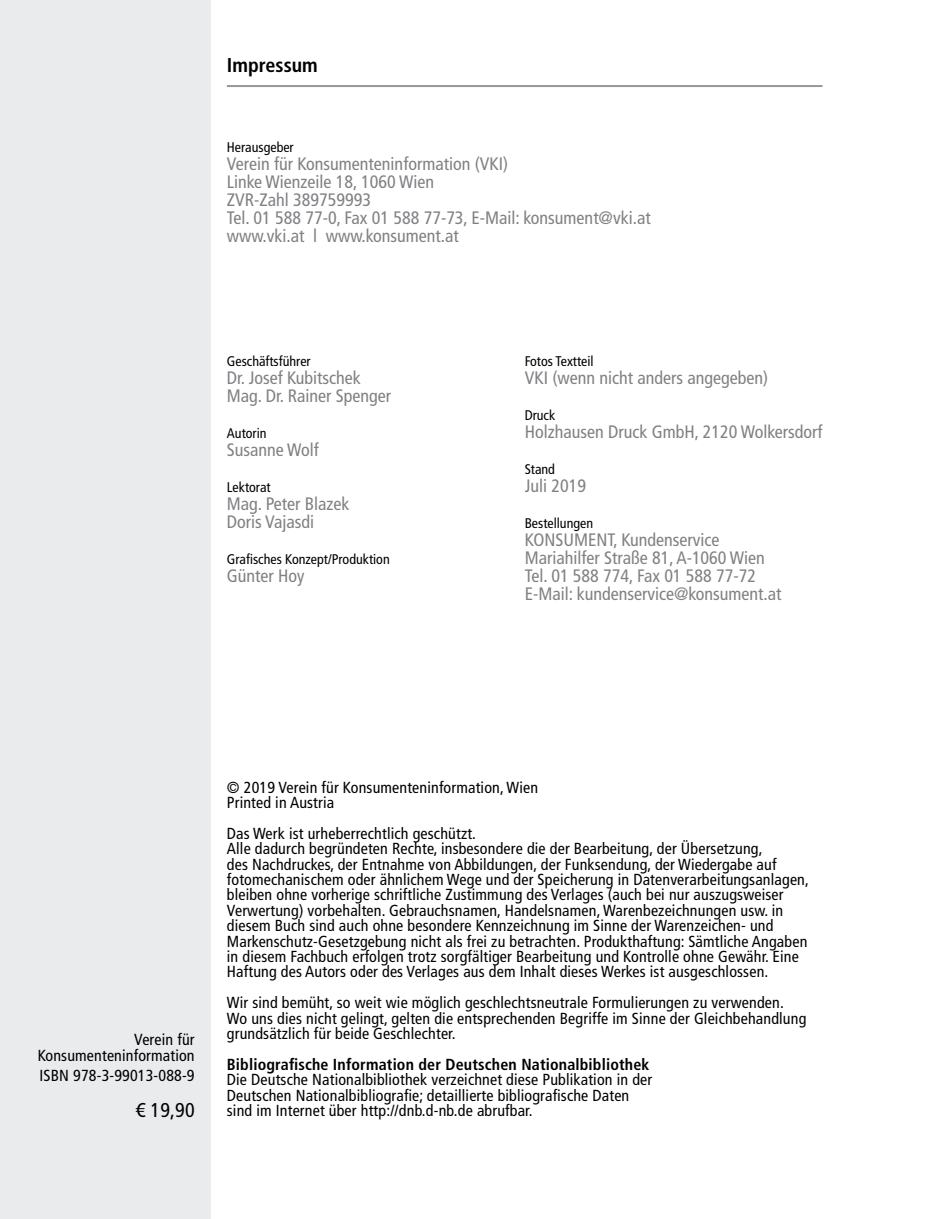
<style>
.page{position:relative;width:936px;height:1219px;background:#fff}
.page>*{position:absolute;margin:0;border:0;box-sizing:border-box;transform-origin:0 0}
.t1{font:700 condensed 20px "Frutiger LT Std";color:#000}
.t2{font:condensed 20px "Frutiger LT Std";color:#000}
.t3{font:condensed 18px/18px "Frutiger LT Std";color:#808184}
.t4{font:condensed 16px/15.4px "Frutiger LT Std";letter-spacing:.01em;color:#000}
.t5{font:700 condensed 16px "Frutiger LT Std";letter-spacing:.01em;color:#000}
.t6{font:condensed 14px "Frutiger LT Std";color:#000}
</style>
<div class="page">
<div style="left:0;top:0;width:211px;height:1219px;background:#eaebec"></div>
<hr style="left:227px;top:85px;width:595px;height:2px;background:#96979a">
<p class="t1" style="left:227px;top:53px;width:92px">Impressum</p>
<p class="t6" style="left:227px;top:139px;width:68px">Herausgeber</p>
<p class="t3" style="left:227px;top:155px;width:425px">Verein für Konsumenteninformation (VKI)<br>Linke Wienzeile 18, 1060 Wien<br>ZVR-Zahl 389759993<br>Tel. 01 588 77-0, Fax 01 588 77-73, E-Mail: konsument@vki.at www.vki.at l www.konsument.at</p>
<p class="t6" style="left:227px;top:353px;width:85px">Geschäftsführer</p>
<p class="t3" style="left:227px;top:369px;width:166px">Dr. Josef Kubitschek<br>Mag. Dr. Rainer Spenger</p>
<p class="t6" style="left:227px;top:425px;width:41px">Autorin</p>
<p class="t3" style="left:227px;top:441px;width:94px">Susanne Wolf</p>
<p class="t6" style="left:227px;top:479px;width:45px">Lektorat</p>
<p class="t3" style="left:227px;top:495px;width:124px">Mag. Peter Blazek<br>Doris Vajasdi</p>
<p class="t6" style="left:227px;top:551px;width:164px">Grafisches Konzept/Produktion</p>
<p class="t3" style="left:227px;top:567px;width:79px">Günter Hoy</p>
<p class="t6" style="left:524px;top:353px;width:70px">Fotos Textteil</p>
<p class="t3" style="left:524px;top:369px;width:245px">VKI (wenn nicht anders angegeben)</p>
<p class="t6" style="left:524px;top:407px;width:32px">Druck</p>
<p class="t3" style="left:524px;top:423px;width:299px">Holzhausen Druck GmbH, 2120 Wolkersdorf</p>
<p class="t6" style="left:524px;top:461px;width:32px">Stand</p>
<p class="t3" style="left:524px;top:477px;width:63px">Juli 2019</p>
<p class="t6" style="left:524px;top:515px;width:70px">Bestellungen</p>
<p class="t3" style="left:524px;top:531px;width:258px">KONSUMENT, Kundenservice Mariahilfer Straße 81, A-1060 Wien Tel. 01 588 774, Fax 01 588 77-72<br>E-Mail: kundenservice@konsument.at</p>
<p class="t4" style="left:38px;top:1031px;width:158px;line-height:16px;text-align:right">Verein für<br>Konsumenteninformation</p>
<p class="t4" style="left:39px;top:1068px;width:157px">ISBN 978-3-99013-088-9</p>
<p class="t2" style="left:136px;top:1098px;width:60px">€ 19,90</p>
<p class="t4" style="left:227px;top:780px;width:313px">© 2019 Verein für Konsumenteninformation, Wien<br>Printed in Austria</p>
<p class="t4" style="left:227px;top:826px;width:583px">Das Werk ist urheberrechtlich geschützt.<br>Alle dadurch begründeten Rechte, insbesondere die der Bearbeitung, der Übersetzung,<br>des Nachdruckes, der Entnahme von Abbildungen, der Funksendung, der Wiedergabe auf fotomechanischem oder ähnlichem Wege und der Speicherung in Datenverarbeitungsanlagen, bleiben ohne vorherige schriftliche Zustimmung des Verlages (auch bei nur auszugsweiser Verwertung) vorbehalten. Gebrauchsnamen, Handelsnamen, Warenbezeichnungen usw. in diesem Buch sind auch ohne besondere Kennzeichnung im Sinne der Warenzeichen- und Markenschutz-Gesetzgebung nicht als frei zu betrachten. Produkthaftung: Sämtliche Angaben in diesem Fachbuch erfolgen trotz sorgfältiger Bearbeitung und Kontrolle ohne Gewähr. Eine Haftung des Autors oder des Verlages aus dem Inhalt dieses Werkes ist ausgeschlossen.</p>
<p class="t4" style="left:227px;top:995px;width:581px">Wir sind bemüht, so weit wie möglich geschlechtsneutrale Formulierungen zu verwenden.<br>Wo uns dies nicht gelingt, gelten die entsprechenden Begriffe im Sinne der Gleichbehandlung grundsätzlich für beide Geschlechter.</p>
<p class="t5" style="left:227px;top:1055px;width:424px">Bibliografische Information der Deutschen Nationalbibliothek</p>
<p class="t4" style="left:227px;top:1072px;width:427px">Die Deutsche Nationalbibliothek verzeichnet diese Publikation in der<br>Deutschen Nationalbibliografie; detaillierte bibliografische Daten sind im Internet über http://dnb.d-nb.de abrufbar.</p>
</div>
